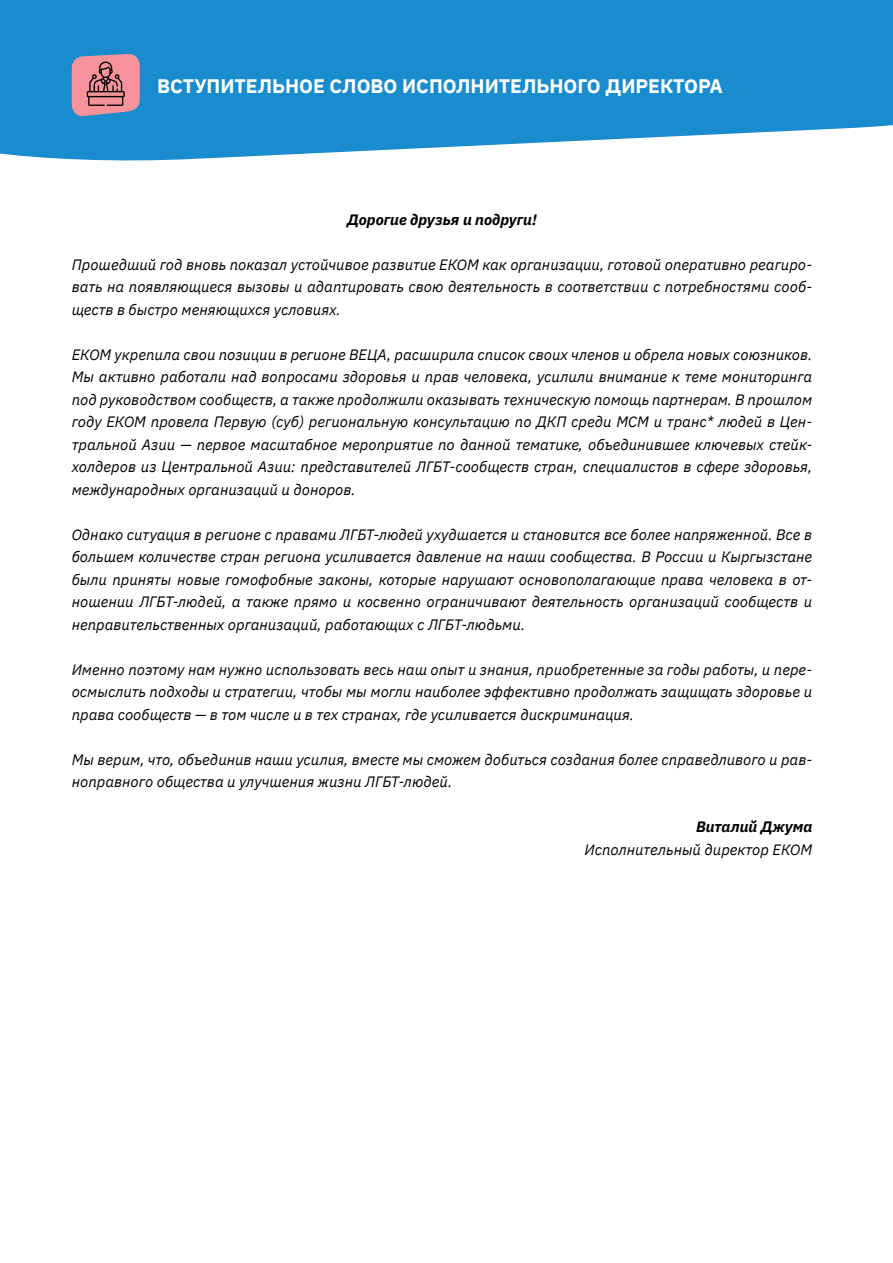
<style>
.page{position:relative;width:893px;height:1263px;background:#fff}
.page>*{position:absolute;margin:0;border:0;box-sizing:border-box;transform-origin:0 0}
.t1{font:700 19.5px "IBM Plex Sans";color:#fff}
.t2{font:italic 15px/22.5px "IBM Plex Sans";color:#000;text-align:justify}
.t3{font:italic 700 15px "IBM Plex Sans";color:#000}
</style>
<div class="page">
<svg style="left:0;top:0;width:893px;height:161px;background:#2e97d0"></svg>
<svg style="left:72px;top:54px;width:68px;height:63px;background:#c6828f"></svg>
<h1 class="t1" style="left:157px;top:70px;width:567px">ВСТУПИТЕЛЬНОЕ СЛОВО ИСПОЛНИТЕЛЬНОГО ДИРЕКТОРА</h1>
<p class="t3" style="left:347px;top:208px;width:191px">Дорогие друзья и подруги!</p>
<p class="t2" style="left:72px;top:252px;width:742px">Прошедший год вновь показал устойчивое развитие ЕКОМ как организации, готовой оперативно реагиро&shy;вать на появляющиеся вызовы и адаптировать свою деятельность в соответствии с потребностями сооб&shy;ществ в быстро меняющихся условиях.</p>
<p class="t2" style="left:72px;top:342px;width:742px">ЕКОМ укрепила свои позиции в регионе ВЕЦА, расширила список своих членов и обрела новых союзников.<br>Мы активно работали над вопросами здоровья и прав человека, усилили внимание к теме мониторинга под руководством сообществ, а также продолжили оказывать техническую помощь партнерам. В прошлом году ЕКОМ провела Первую (суб) региональную консультацию по ДКП среди МСМ и транс* людей в Цен&shy;тральной Азии — первое масштабное мероприятие по данной тематике, объединившее ключевых стейк&shy;холдеров из Центральной Азии: представителей ЛГБТ-сообществ стран, специалистов в сфере здоровья, международных организаций и доноров.</p>
<p class="t2" style="left:72px;top:522px;width:742px">Однако ситуация в регионе с правами ЛГБТ-людей ухудшается и становится все более напряженной. Все в большем количестве стран региона усиливается давление на наши сообщества. В России и Кыргызстане были приняты новые гомофобные законы, которые нарушают основополагающие права человека в от&shy;ношении ЛГБТ-людей, а также прямо и косвенно ограничивают деятельность организаций сообществ и неправительственных организаций, работающих с ЛГБТ-людьми.</p>
<p class="t2" style="left:72px;top:657px;width:742px">Именно поэтому нам нужно использовать весь наш опыт и знания, приобретенные за годы работы, и пере&shy;осмыслить подходы и стратегии, чтобы мы могли наиболее эффективно продолжать защищать здоровье и права сообществ — в том числе и в тех странах, где усиливается дискриминация.</p>
<p class="t2" style="left:72px;top:747px;width:742px">Мы верим, что, объединив наши усилия, вместе мы сможем добиться создания более справедливого и рав&shy;ноправного общества и улучшения жизни ЛГБТ-людей.</p>
<p class="t3" style="left:696px;top:815px;width:118px">Виталий Джума</p>
<p class="t2" style="left:585px;top:837px;width:229px">Исполнительный директор ЕКОМ</p>
</div>
